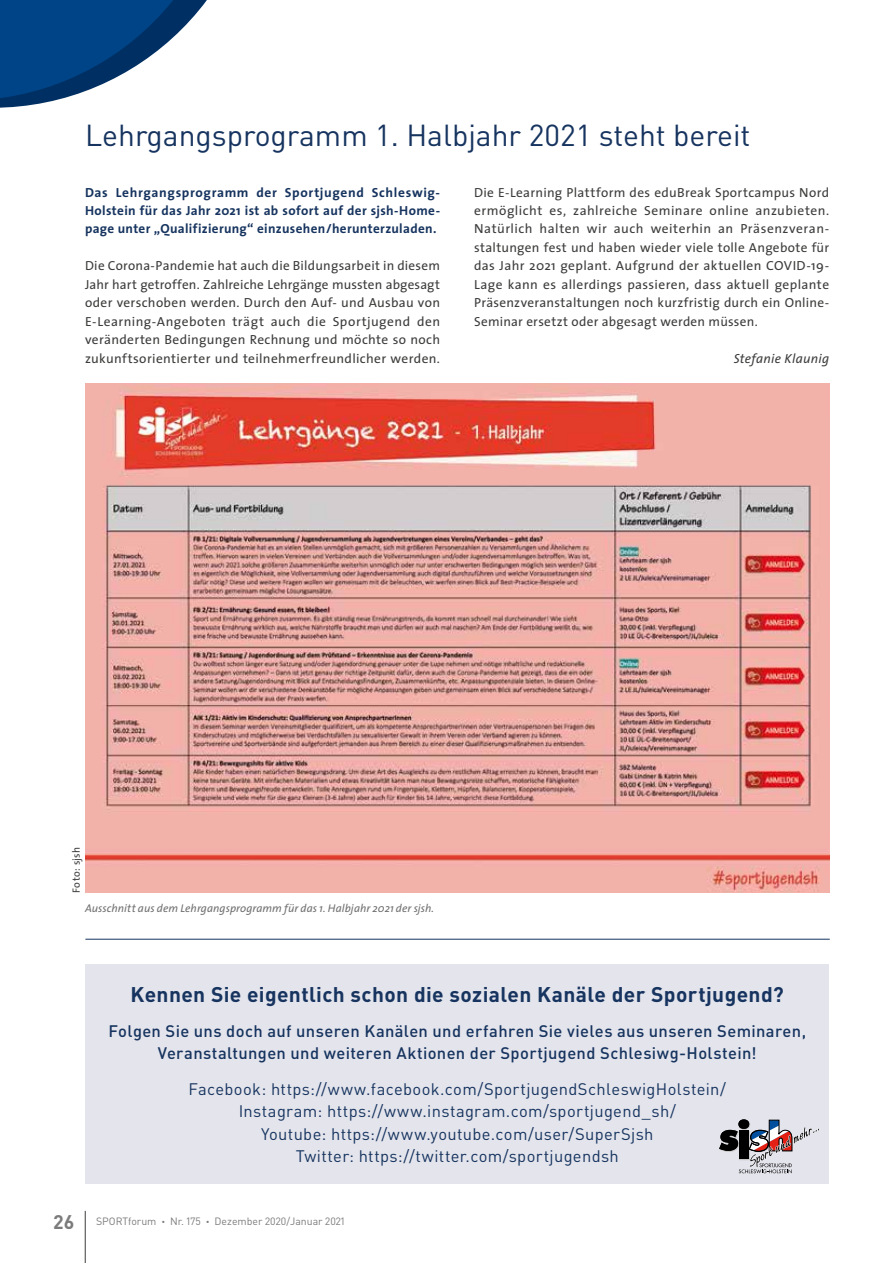
<style>
.page{position:relative;width:893px;height:1263px;background:#fff}
.page>*{position:absolute;margin:0;border:0;box-sizing:border-box;transform-origin:0 0}
.t1{font:30px "DINOT";color:#16345f}
.t2{font:700 21px "DINOT";letter-spacing:.015em;color:#16345f}
.t3{font:16.5px/22.5px "DINOT";letter-spacing:.02em;color:#16345f;text-align:center}
.t4{font:500 16.5px/22.5px "DINOT";letter-spacing:.02em;color:#16345f;text-align:center}
.t5{font:13.2px/18.5px "The Sans";letter-spacing:.025em;color:#3c3c3b;text-align:justify}
.t6{font:700 13.2px/18.5px "The Sans";letter-spacing:.025em;color:#16345f;text-align:justify}
.t7{font:italic 13.2px "The Sans";letter-spacing:.02em;color:#3c3c3b}
.t8{font:italic 11.25px "The Sans";letter-spacing:.005em;color:#706f6f}
.t9{font:10.5px "DINOT";color:#7c7b7b}
.t10{font:10.5px "The Sans";letter-spacing:.025em;color:#3c3c3b}
.s1{font-weight:700;font-size:19.5px}
.s2{font-weight:900}
</style>
<div class="page">
<hr style="left:85px;top:1211px;width:1px;height:52px;background:#3c3c3b">
<svg style="left:0;top:0;width:207px;height:108px"></svg>
<img style="left:85px;top:384px;width:744px;height:509px">
<div style="left:85px;top:964px;width:744px;height:219px;background:#e4e4ec"></div>
<hr style="left:85px;top:939px;width:745px;height:1px;background:#16345f">
<svg style="left:719px;top:1120px;width:100px;height:53px"></svg>
<h1 class="t1" style="left:85px;top:115px;width:667px">Lehrgangsprogramm 1. Halbjahr 2021 steht bereit</h1>
<p class="t6" style="left:85px;top:182px;width:357px">Das Lehrgangsprogramm der Sportjugend Schleswig-Holstein für das Jahr 2021 ist ab sofort auf der sjsh-Home&shy;page unter „Qualifizierung“ einzusehen/herunterzuladen.</p>
<p class="t5" style="left:85px;top:256px;width:357px">Die Corona-Pandemie hat auch die Bildungsarbeit in diesem Jahr hart getroffen. Zahlreiche Lehrgänge mussten abgesagt oder verschoben werden. Durch den Auf- und Ausbau von E-Learning-Angeboten trägt auch die Sportjugend den veränderten Bedingungen Rechnung und möchte so noch zukunftsorientierter und teilnehmerfreundlicher werden.</p>
<p class="t5" style="left:474px;top:182px;width:357px">Die E-Learning Plattform des eduBreak Sportcampus Nord ermöglicht es, zahlreiche Seminare online anzubieten.<br>Natürlich halten wir auch weiterhin an Präsenzveran&shy;staltungen fest und haben wieder viele tolle Angebote für das Jahr 2021 geplant. Aufgrund der aktuellen COVID-19- Lage kann es allerdings passieren, dass aktuell geplante Präsenzveranstaltungen noch kurzfristig durch ein Online-Seminar ersetzt oder abgesagt werden müssen.</p>
<p class="t7" style="left:734px;top:347px;width:97px">Stefanie Klaunig</p>
<p class="t10" style="left:67px;top:893px;width:47px;rotate:-90deg">Foto: sjsh</p>
<p class="t8" style="left:85px;top:898px;width:351px">Ausschnitt aus dem Lehrgangsprogramm für das 1. Halbjahr 2021 der sjsh.</p>
<h2 class="t2" style="left:131px;top:980px;width:655px">Kennen Sie eigentlich schon die sozialen Kanäle der Sportjugend?</h2>
<p class="t4" style="left:108px;top:1019px;width:699px">Folgen Sie uns doch auf unseren Kanälen und erfahren Sie vieles aus unseren Seminaren,<br>Veranstaltungen und weiteren Aktionen der Sportjugend Schlesiwg-Holstein!</p>
<p class="t3" style="left:188px;top:1077px;width:539px">Facebook: https://www.facebook.com/SportjugendSchleswigHolstein/ Instagram: https://www.instagram.com/sportjugend_sh/<br>Youtube: https://www.youtube.com/user/SuperSjsh<br>Twitter: https://twitter.com/sportjugendsh</p>
<p class="t9" style="left:53px;top:1214px;width:293px"><span class="s1">26</span> SPORTforum <span class="s2">·</span> Nr. 175 <span class="s2">·</span> Dezember 2020/Januar 2021</p>
</div>
